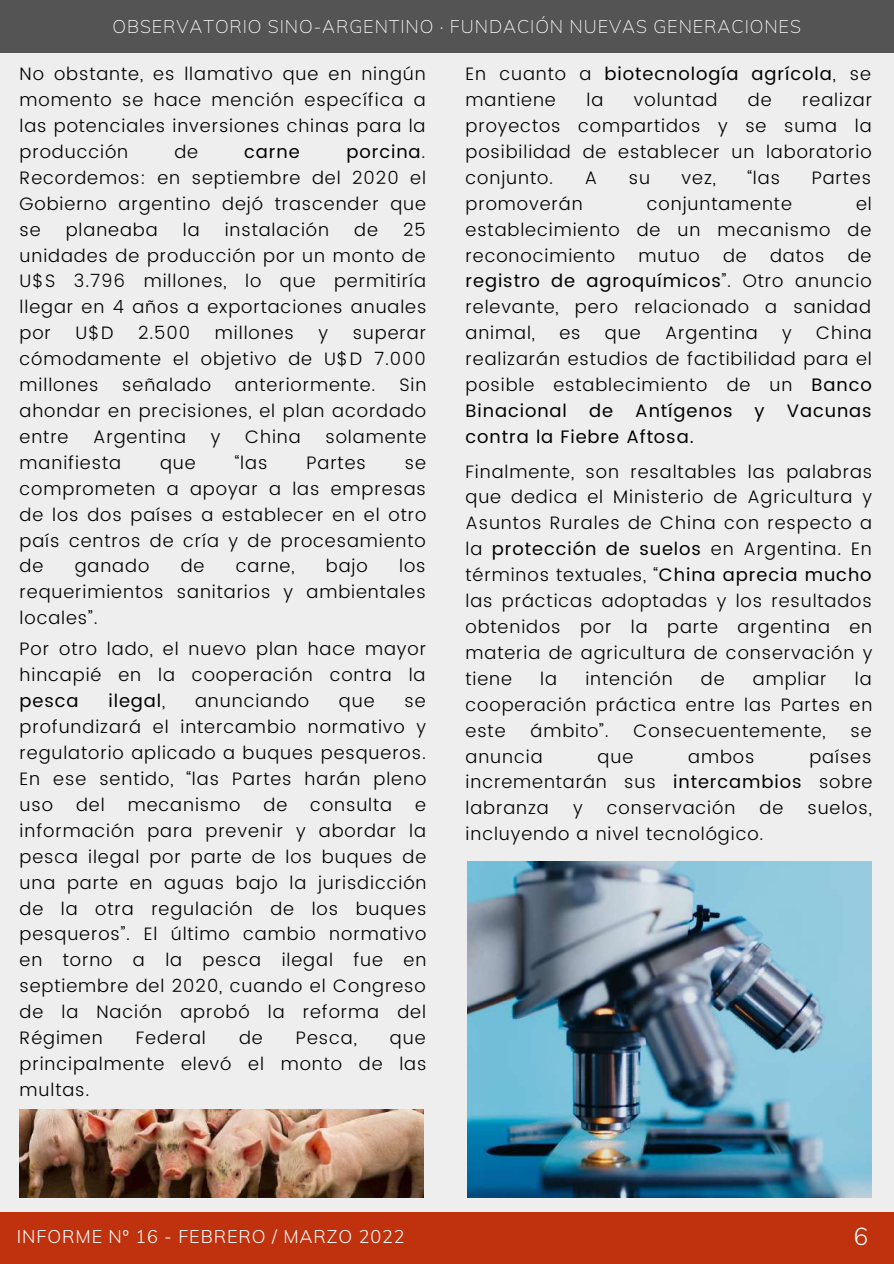
<style>
.page{position:relative;width:894px;height:1264px;background:#fff}
.page>*{position:absolute;margin:0;border:0;box-sizing:border-box;transform-origin:0 0}
.t1{font:300 24px "Muli";color:#fcfeff}
.t2{font:300 18px/26px "Poppins";letter-spacing:.05em;color:#000;text-align:justify}
.t3{font:18px/26px "Poppins";letter-spacing:.05em;color:#000}
.t4{font:200 18px "Muli";letter-spacing:.05em;color:#fff}
.t5{font:300 18px "Muli";letter-spacing:.05em;color:#fff}
.s1{font-weight:300}
.s2{font-weight:400}
</style>
<div class="page">
<div style="left:0;top:0;width:893px;height:1263px;background:#efeeee"></div>
<div style="left:0;top:1212px;width:893px;height:51px;background:#bf320d"></div>
<div style="left:0;top:0;width:893px;height:53px;background:#545454"></div>
<img style="left:20px;top:1109px;width:403px;height:88px">
<img style="left:467px;top:861px;width:403px;height:336px">
<p class="t4" style="left:112px;top:15px;width:689px">OBSERVATORIO SINO-ARGENTINO · FUNDACIÓN NUEVAS GENERACIONES</p>
<p class="t2" style="left:20px;top:61px;width:407px">No obstante, es llamativo que en ningún momento se hace mención específica a las potenciales inversiones chinas para la producción</p>
<p class="t3" style="left:465px;top:61px;width:407px"><span class="s1">En cuanto a</span> biotecnología agrícola<span class="s1">, se mantiene</span></p>
<p class="t2" style="left:465px;top:87px;width:408px;text-indent:336px">realizar proyectos compartidos y se suma la posibilidad de establecer un laboratorio conjunto.</p>
<p class="t2" style="left:586px;top:87px;width:18px">la</p>
<p class="t2" style="left:633px;top:87px;width:85px">voluntad</p>
<p class="t2" style="left:747px;top:87px;width:25px">de</p>
<p class="t2" style="left:20px;top:139px;width:408px;text-indent:327px"><span class="s2">porcina</span>.<br>Recordemos: en septiembre del 2020 el Gobierno argentino dejó trascender que se</p>
<p class="t2" style="left:174px;top:139px;width:25px">de</p>
<p class="t3" style="left:244px;top:139px;width:57px">carne</p>
<p class="t2" style="left:584px;top:165px;width:14px">A</p>
<p class="t2" style="left:628px;top:165px;width:23px">su</p>
<p class="t2" style="left:681px;top:165px;width:36px">vez,</p>
<p class="t2" style="left:747px;top:165px;width:34px">“las</p>
<p class="t2" style="left:811px;top:165px;width:61px">Partes</p>
<p class="t2" style="left:465px;top:190px;width:119px">promoverán</p>
<p class="t2" style="left:646px;top:190px;width:146px">conjuntamente</p>
<p class="t2" style="left:465px;top:190px;width:407px;text-indent:390px">el establecimiento de un mecanismo de reconocimiento</p>
<p class="t2" style="left:66px;top:216px;width:93px">planeaba</p>
<p class="t2" style="left:183px;top:216px;width:18px">la</p>
<p class="t2" style="left:225px;top:216px;width:106px">instalación</p>
<p class="t2" style="left:354px;top:216px;width:25px">de</p>
<p class="t2" style="left:20px;top:216px;width:408px;text-indent:383px">25 unidades de producción por un monto de U$S 3.796 millones, lo que permitiría llegar en 4 años a exportaciones anuales por</p>
<p class="t2" style="left:465px;top:242px;width:407px;text-indent:382px">de <span class="s2">registro de agroquímicos</span>”. Otro anuncio relevante, pero relacionado a sanidad animal,</p>
<p class="t2" style="left:638px;top:242px;width:63px">mutuo</p>
<p class="t2" style="left:722px;top:242px;width:25px">de</p>
<p class="t2" style="left:769px;top:242px;width:56px">datos</p>
<p class="t2" style="left:76px;top:320px;width:39px">U$D</p>
<p class="t2" style="left:138px;top:320px;width:54px">2.500</p>
<p class="t2" style="left:215px;top:320px;width:80px">millones</p>
<p class="t2" style="left:318px;top:320px;width:11px">y</p>
<p class="t2" style="left:465px;top:320px;width:408px;text-indent:350px">China realizarán estudios de factibilidad para el posible establecimiento de un <span class="s2">Banco Binacional de Antígenos y Vacunas contra la Fiebre Aftosa.</span></p>
<p class="t2" style="left:465px;top:458px;width:408px">Finalmente, son resaltables las palabras que dedica el Ministerio de Agricultura y Asuntos Rurales de China con respecto a la <span class="s2">protección de suelos</span> en Argentina. En términos textuales, “<span class="s2">China aprecia mucho </span>las prácticas adoptadas y los resultados obtenidos por la parte argentina en materia de agricultura de conservación y tiene</p>
<p class="t2" style="left:559px;top:320px;width:23px">es</p>
<p class="t2" style="left:604px;top:320px;width:37px">que</p>
<p class="t2" style="left:664px;top:320px;width:94px">Argentina</p>
<p class="t2" style="left:782px;top:320px;width:11px">y</p>
<p class="t2" style="left:20px;top:320px;width:408px;text-indent:333px">superar cómodamente el objetivo de U$D 7.000 millones</p>
<p class="t2" style="left:20px;top:372px;width:408px;text-indent:379px">Sin ahondar en precisiones, el plan acordado entre</p>
<p class="t2" style="left:122px;top:372px;width:90px">señalado</p>
<p class="t2" style="left:235px;top:372px;width:142px">anteriormente.</p>
<p class="t2" style="left:93px;top:424px;width:94px">Argentina</p>
<p class="t2" style="left:211px;top:424px;width:11px">y</p>
<p class="t2" style="left:245px;top:424px;width:57px">China</p>
<p class="t2" style="left:325px;top:424px;width:102px">solamente</p>
<p class="t2" style="left:20px;top:449px;width:103px">manifiesta</p>
<p class="t2" style="left:160px;top:449px;width:37px">que</p>
<p class="t2" style="left:235px;top:449px;width:34px">“las</p>
<p class="t2" style="left:306px;top:449px;width:61px">Partes</p>
<p class="t2" style="left:20px;top:449px;width:408px;text-indent:385px">se comprometen a apoyar a las empresas de los dos países a establecer en el otro país centros de cría y de procesamiento de</p>
<p class="t2" style="left:75px;top:553px;width:76px">ganado</p>
<p class="t2" style="left:181px;top:553px;width:25px">de</p>
<p class="t2" style="left:236px;top:553px;width:60px">carne,</p>
<p class="t2" style="left:326px;top:553px;width:43px">bajo</p>
<p class="t2" style="left:20px;top:553px;width:407px;text-indent:379px">los requerimientos sanitarios y ambientales locales”.</p>
<p class="t2" style="left:20px;top:636px;width:408px">Por otro lado, el nuevo plan hace mayor hincapié en la cooperación contra la</p>
<p class="t3" style="left:20px;top:688px;width:61px">pesca</p>
<p class="t3" style="left:108px;top:688px;width:58px">ilegal<span class="s1">,</span></p>
<p class="t2" style="left:195px;top:688px;width:115px">anunciando</p>
<p class="t2" style="left:339px;top:688px;width:37px">que</p>
<p class="t2" style="left:540px;top:665px;width:18px">la</p>
<p class="t2" style="left:585px;top:665px;width:89px">intención</p>
<p class="t2" style="left:700px;top:665px;width:25px">de</p>
<p class="t2" style="left:752px;top:665px;width:75px">ampliar</p>
<p class="t2" style="left:465px;top:665px;width:408px;text-indent:389px">la cooperación práctica entre las Partes en este</p>
<p class="t2" style="left:20px;top:688px;width:408px;text-indent:385px">se profundizará el intercambio normativo y regulatorio aplicado a buques pesqueros.<br>En ese sentido, “las Partes harán pleno uso</p>
<p class="t2" style="left:530px;top:717px;width:80px">ámbito”.</p>
<p class="t2" style="left:633px;top:717px;width:193px">Consecuentemente,</p>
<p class="t2" style="left:850px;top:717px;width:23px">se</p>
<p class="t2" style="left:465px;top:743px;width:79px">anuncia</p>
<p class="t2" style="left:597px;top:743px;width:37px">que</p>
<p class="t2" style="left:688px;top:743px;width:68px">ambos</p>
<p class="t2" style="left:465px;top:743px;width:408px;text-indent:344px">países incrementarán sus <span class="s2">intercambios</span> sobre labranza</p>
<p class="t2" style="left:76px;top:791px;width:30px">del</p>
<p class="t2" style="left:128px;top:791px;width:114px">mecanismo</p>
<p class="t2" style="left:263px;top:791px;width:25px">de</p>
<p class="t2" style="left:310px;top:791px;width:83px">consulta</p>
<p class="t2" style="left:573px;top:795px;width:11px">y</p>
<p class="t2" style="left:606px;top:795px;width:130px">conservación</p>
<p class="t2" style="left:759px;top:795px;width:25px">de</p>
<p class="t2" style="left:807px;top:795px;width:66px">suelos,</p>
<p class="t2" style="left:465px;top:821px;width:299px">incluyendo a nivel tecnológico.</p>
<p class="t2" style="left:20px;top:791px;width:408px;text-indent:395px">e información para prevenir y abordar la pesca ilegal por parte de los buques de una parte en aguas bajo la jurisdicción de la otra regulación de los buques pesqueros”. El último cambio normativo en torno a la pesca ilegal fue en septiembre del 2020, cuando el Congreso de la Nación aprobó la reforma del Régimen</p>
<p class="t2" style="left:136px;top:1024px;width:71px">Federal</p>
<p class="t2" style="left:239px;top:1024px;width:25px">de</p>
<p class="t2" style="left:296px;top:1024px;width:62px">Pesca,</p>
<p class="t2" style="left:20px;top:1024px;width:408px;text-indent:370px">que principalmente elevó el monto de las multas.</p>
<p class="t5" style="left:17px;top:1224px;width:389px">INFORME Nº 16 - FEBRERO / MARZO 2022</p>
<h1 class="t1" style="left:853px;top:1220px;width:16px">6</h1>
</div>
